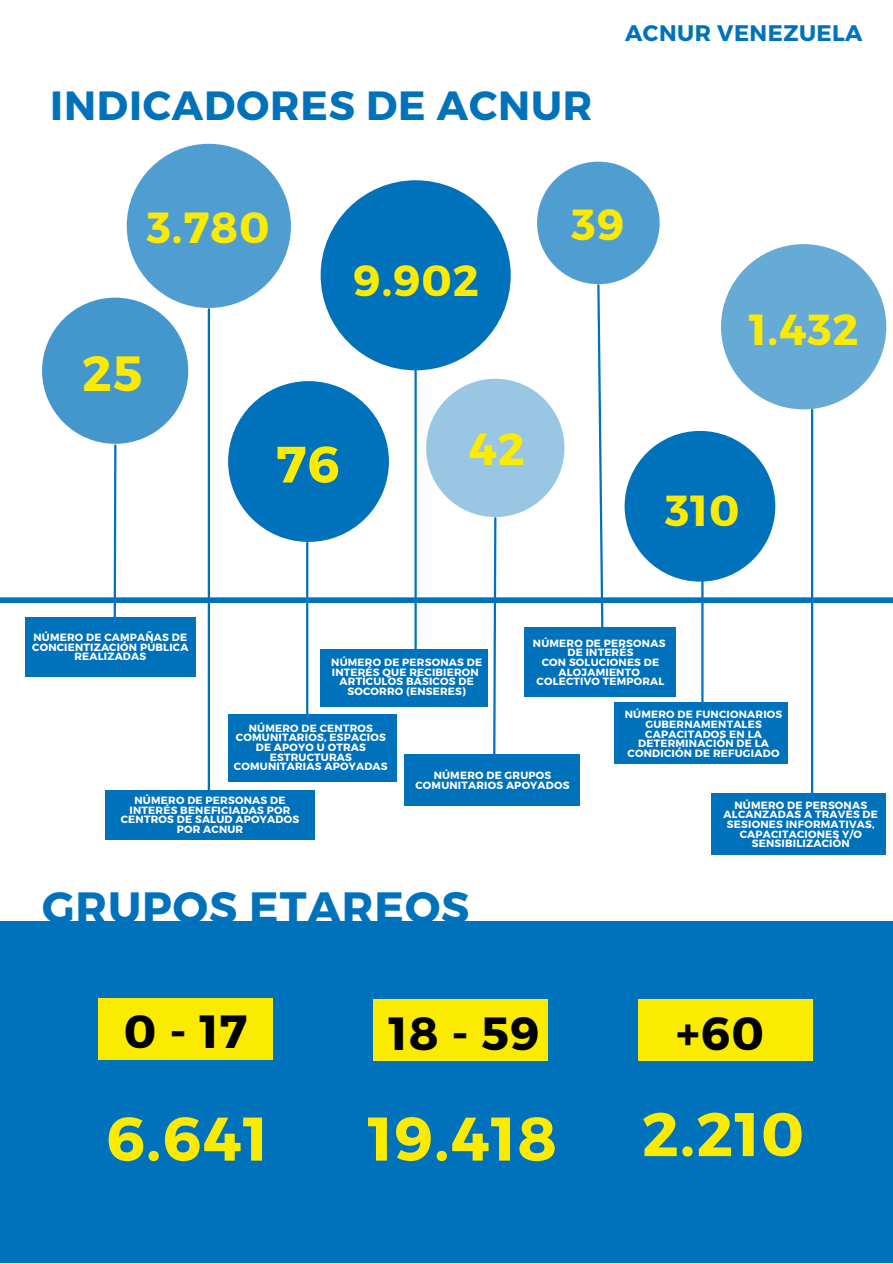
<style>
.page{position:relative;width:893px;height:1264px;background:#fff}
.page>*{position:absolute;margin:0;border:0;box-sizing:border-box;transform-origin:0 0}
.t1{font:700 61.35px "Montserrat";letter-spacing:.02em;color:#faeb00}
.t2{font:700 51.15px "Montserrat";color:#faeb00}
.t3{font:700 49.35px "Montserrat";color:#faeb00}
.t4{font:700 46.5px "Montserrat";letter-spacing:.02em;color:#000}
.t5{font:700 45px "Montserrat";color:#faeb00}
.t6{font:700 43.8px "Montserrat";letter-spacing:.02em;color:#0072bc}
.t7{font:700 43.5px "Montserrat";letter-spacing:.02em;color:#faeb00}
.t8{font:700 40.8px "Montserrat";letter-spacing:.02em;color:#0072bc}
.t9{font:700 22.5px "Montserrat";letter-spacing:.02em;color:#0072bc}
.t10{font:700 10.5px/9.6px "Montserrat";letter-spacing:.02em;color:#fff;text-align:center}
</style>
<div class="page">
<svg style="left:493px;top:517px;width:4px;height:237px"></svg>
<div style="left:0;top:597px;width:892px;height:6px;background:#0072bc"></div>
<div style="left:25px;top:617px;width:171px;height:59px;background:#0072bc"></div>
<svg style="left:112px;top:444px;width:6px;height:173px"></svg>
<div style="left:320px;top:649px;width:168px;height:57px;background:#0072bc"></div>
<hr style="left:414px;top:333px;width:2px;height:326px;background:#0072bc">
<div style="left:404px;top:754px;width:176px;height:52px;background:#0072bc"></div>
<div style="left:42px;top:297px;width:146px;height:147px;background:#4397cd;border-radius:50%"></div>
<div style="left:320px;top:180px;width:190px;height:190px;background:#0072bc;border-radius:50%"></div>
<div style="left:426px;top:379px;width:138px;height:138px;background:#98c6e3;border-radius:50%"></div>
<div style="left:614px;top:702px;width:173px;height:62px;background:#0072bc"></div>
<hr style="left:701px;top:562px;width:2px;height:151px;background:#0072bc">
<div style="left:624px;top:431px;width:151px;height:150px;background:#0072bc;border-radius:50%"></div>
<hr style="left:811px;top:410px;width:2px;height:399px;background:#0072bc">
<div style="left:721px;top:244px;width:165px;height:165px;background:#66aad6;border-radius:50%"></div>
<div style="left:711px;top:792px;width:175px;height:62px;background:#0072bc"></div>
<div style="left:0;top:921px;width:892px;height:341px;background:#0072bc"></div>
<div style="left:98px;top:997px;width:174px;height:62px;background:#faeb00"></div>
<div style="left:373px;top:999px;width:174px;height:62px;background:#faeb00"></div>
<div style="left:638px;top:999px;width:174px;height:62px;background:#faeb00"></div>
<svg style="left:596px;top:284px;width:9px;height:343px"></svg>
<div style="left:537px;top:162px;width:122px;height:122px;background:#509ed1;border-radius:50%"></div>
<div style="left:524px;top:627px;width:152px;height:70px;background:#0072bc"></div>
<hr style="left:208px;top:309px;width:2px;height:483px;background:#0072bc">
<div style="left:127px;top:144px;width:164px;height:164px;background:#509ed1;border-radius:50%"></div>
<hr style="left:306px;top:542px;width:2px;height:197px;background:#0072bc">
<div style="left:228px;top:381px;width:161px;height:161px;background:#0072bc;border-radius:50%"></div>
<div style="left:228px;top:714px;width:169px;height:68px;background:#0072bc"></div>
<div style="left:105px;top:790px;width:209px;height:50px;background:#0072bc"></div>
<h3 class="t8" style="left:50px;top:79px;width:543px">INDICADORES DE ACNUR</h3>
<h3 class="t9" style="left:625px;top:18px;width:239px">ACNUR VENEZUELA</h3>
<h3 class="t7" style="left:147px;top:199px;width:124px">3.780</h3>
<h3 class="t7" style="left:571px;top:196px;width:54px">39</h3>
<h3 class="t3" style="left:82px;top:341px;width:62px">25</h3>
<h3 class="t7" style="left:353px;top:252px;width:127px">9.902</h3>
<h2 class="t2" style="left:276px;top:431px;width:65px">76</h2>
<h3 class="t5" style="left:468px;top:420px;width:58px">42</h3>
<h3 class="t7" style="left:748px;top:301px;width:111px">1.432</h3>
<h3 class="t7" style="left:665px;top:482px;width:76px">310</h3>
<p class="t10" style="left:32px;top:632px;width:158px">NÚMERO DE CAMPAÑAS DE<br>CONCIENTIZACIÓN PÚBLICA<br>REALIZADAS</p>
<p class="t10" style="left:533px;top:637px;width:134px">NÚMERO DE PERSONAS<br>DE INTERÉS<br>CON SOLUCIONES DE<br>ALOJAMIENTO<br>COLECTIVO TEMPORAL</p>
<p class="t10" style="left:624px;top:709px;width:159px">NÚMERO DE FUNCIONARIOS<br>GUBERNAMENTALES<br>CAPACITADOS EN LA<br>DETERMINACIÓN DE LA<br>CONDICIÓN DE REFUGIADO</p>
<p class="t10" style="left:331px;top:657px;width:152px">NÚMERO DE PERSONAS DE<br>INTERÉS QUE RECIBIERON<br>ARTÍCULOS BÁSICOS DE<br>SOCORRO (ENSERES)</p>
<p class="t10" style="left:234px;top:722px;width:155px">NÚMERO DE CENTROS<br>COMUNITARIOS, ESPACIOS<br>DE APOYO U OTRAS<br>ESTRUCTURAS<br>COMUNITARIAS APOYADAS</p>
<p class="t10" style="left:121px;top:795px;width:180px">NÚMERO DE PERSONAS DE<br>INTERÉS BENEFICIADAS POR<br>CENTROS DE SALUD APOYADOS<br>POR ACNUR</p>
<p class="t10" style="left:415px;top:770px;width:156px">NÚMERO DE GRUPOS<br>COMUNITARIOS APOYADOS</p>
<p class="t10" style="left:723px;top:799px;width:156px">NÚMERO DE PERSONAS<br>ALCANZADAS A TRAVÉS DE<br>SESIONES INFORMATIVAS,<br>CAPACITACIONES Y/O<br>SENSIBILIZACIÓN</p>
<h3 class="t6" style="left:42px;top:879px;width:429px">GRUPOS ETAREOS</h3>
<h3 class="t4" style="left:124px;top:1001px;width:125px">0-17</h3>
<h3 class="t4" style="left:388px;top:1002px;width:152px">18 - 59</h3>
<h3 class="t4" style="left:676px;top:1002px;width:89px">+60</h3>
<h1 class="t1" style="left:106px;top:1098px;width:163px">6.641</h1>
<h1 class="t1" style="left:367px;top:1098px;width:191px">19.418</h1>
<h1 class="t1" style="left:641px;top:1094px;width:164px">2.210</h1>
</div>
